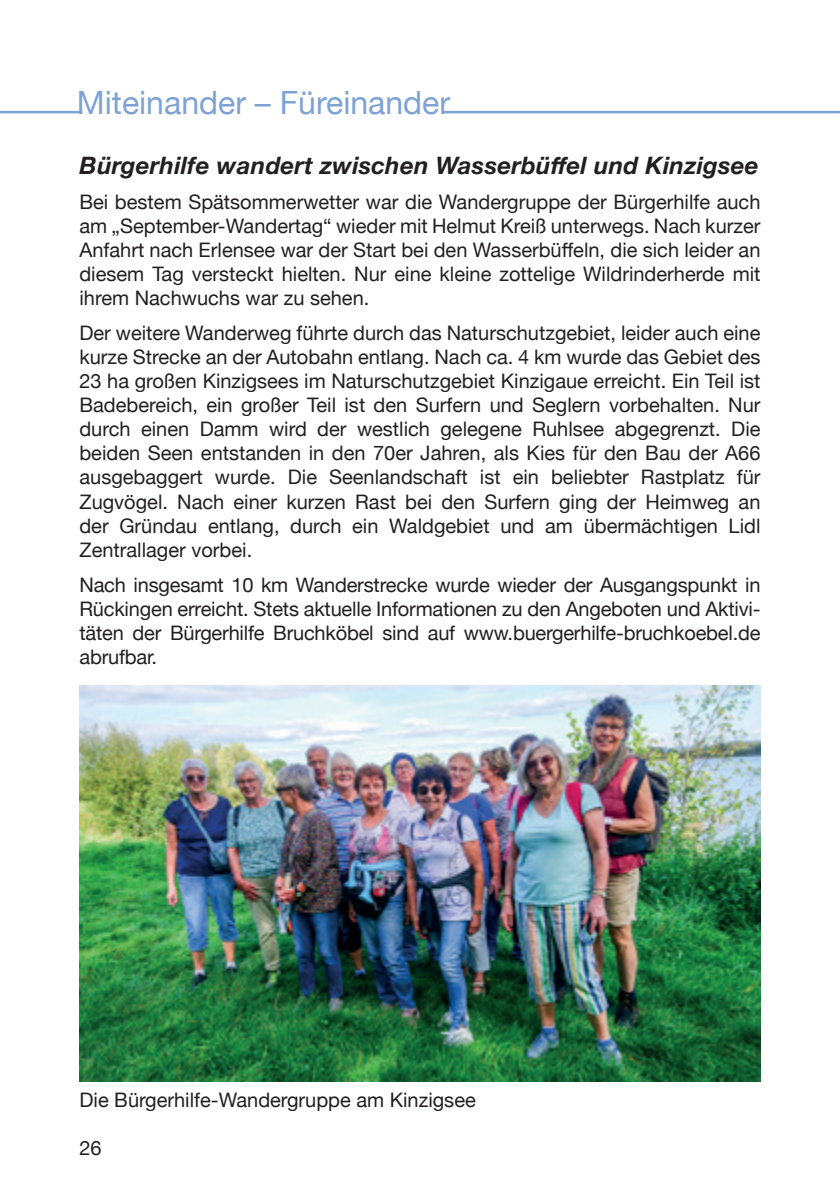
<style>
.page{position:relative;width:840px;height:1191px;background:#fff}
.page>*{position:absolute;margin:0;border:0;box-sizing:border-box;transform-origin:0 0}
.t1{font:32px "Helvetica Neue";color:#7da2d4}
.t2{font:italic 700 24px "Helvetica Neue";letter-spacing:.01em;color:#231f20}
.t3{font:20px/24px "Helvetica Neue";color:#231f20;text-align:justify}
</style>
<div class="page">
<img style="left:79px;top:685px;width:681px;height:396px">
<hr style="left:0;top:111px;width:82px;height:2px;background:#7da2d4">
<hr style="left:442px;top:111px;width:397px;height:2px;background:#7da2d4">
<h1 class="t1" style="left:77px;top:79px;width:374px">Miteinander – Füreinander</h1>
<p class="t2" style="left:79px;top:146px;width:680px">Bürgerhilfe wandert zwischen Wasserbüffel und Kinzigsee</p>
<p class="t3" style="left:79px;top:191px;width:682px">Bei bestem Spätsommerwetter war die Wandergruppe der Bürgerhilfe auch am „September-Wandertag“ wieder mit Helmut Kreiß unterwegs. Nach kurzer Anfahrt nach Erlensee war der Start bei den Wasserbüffeln, die sich leider an diesem Tag versteckt hielten. Nur eine kleine zottelige Wildrinderherde mit ihrem Nachwuchs war zu sehen.</p>
<p class="t3" style="left:79px;top:322px;width:682px">Der weitere Wanderweg führte durch das Naturschutzgebiet, leider auch eine kurze Strecke an der Autobahn entlang. Nach ca. 4 km wurde das Gebiet des 23 ha großen Kinzigsees im Naturschutzgebiet Kinzigaue erreicht. Ein Teil ist Badebereich, ein großer Teil ist den Surfern und Seglern vorbehalten. Nur durch einen Damm wird der westlich gelegene Ruhlsee abgegrenzt. Die beiden Seen entstanden in den 70er Jahren, als Kies für den Bau der A66 ausgebaggert wurde. Die Seenlandschaft ist ein beliebter Rastplatz für Zugvögel. Nach einer kurzen Rast bei den Surfern ging der Heimweg an der Gründau entlang, durch ein Waldgebiet und am übermächtigen Lidl Zentrallager vorbei.</p>
<p class="t3" style="left:79px;top:574px;width:682px">Nach insgesamt 10 km Wanderstrecke wurde wieder der Ausgangspunkt in Rückingen erreicht. Stets aktuelle Informationen zu den Angeboten und Aktivi&shy;täten der Bürgerhilfe Bruchköbel sind auf www.buergerhilfe-bruchkoebel.de abrufbar.</p>
<p class="t3" style="left:79px;top:1089px;width:397px">Die Bürgerhilfe-Wandergruppe am Kinzigsee</p>
<p class="t3" style="left:79px;top:1136px;width:24px">26</p>
</div>
